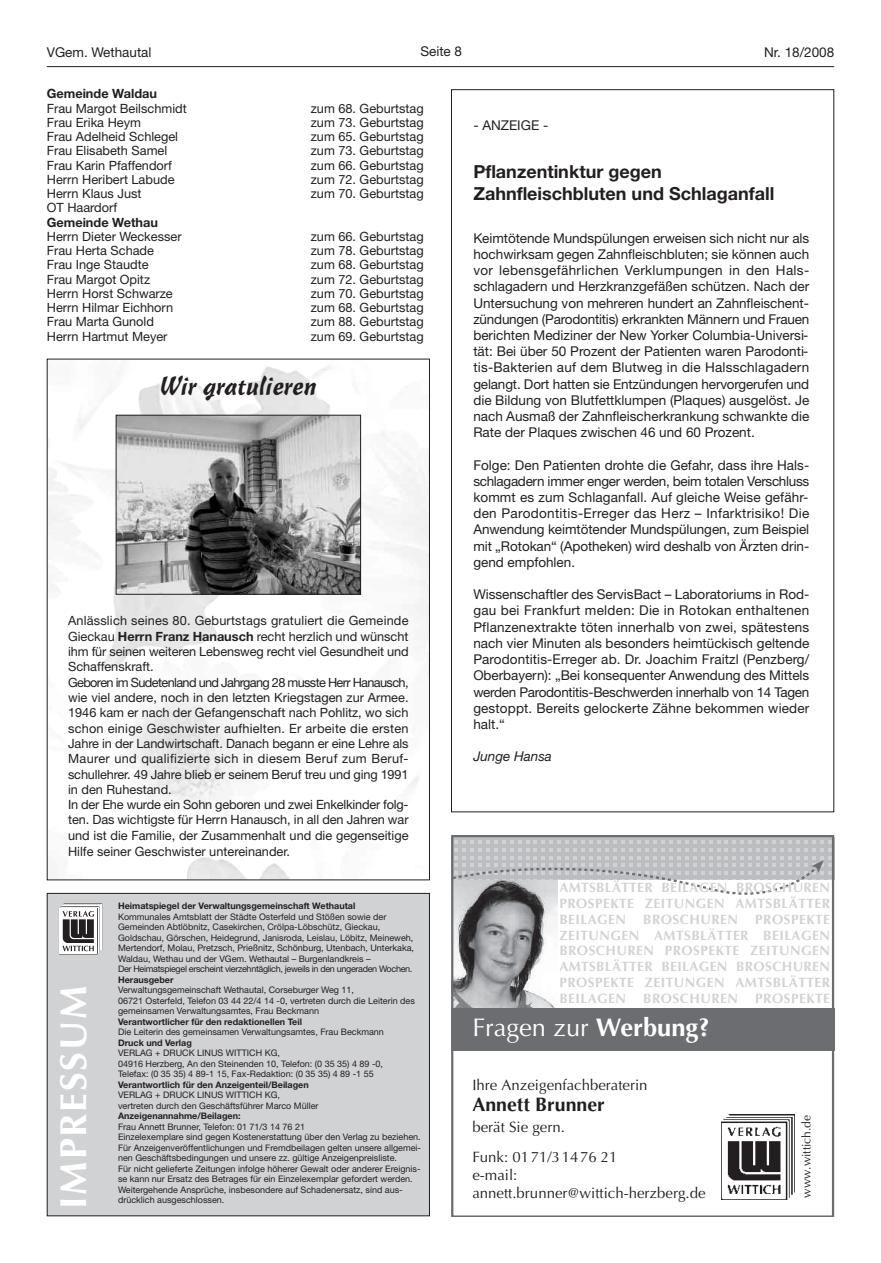
<style>
.page{position:relative;width:881px;height:1263px;background:#fff}
.page>*{position:absolute;margin:0;border:0;box-sizing:border-box;transform-origin:0 0}
.t1{font:700 37.5px "Optima";letter-spacing:.05em;color:#fff}
.t2{font:25.5px "Optima";color:#fff}
.t3{font:25.5px "Cascade Script";color:#231f20}
.t4{font:700 19.5px "Optima";color:#231f20}
.t5{font:700 18px/21.6px "Helvetica Neue LT";color:#231f20}
.t6{font:15px/30px "Optima";color:#231f20}
.t7{font:13.5px/16.2px "Helvetica Neue LT";color:#231f20;text-align:justify}
.t8{font:700 13.5px/15.8px "Optima";letter-spacing:.04em;color:#d1d2d4;text-align:justify}
.t9{font:italic 13.5px "Helvetica Neue LT";color:#231f20}
.t10{font:12.75px/15.3px "Helvetica Neue LT";color:#231f20}
.t11{font:700 12.75px "Helvetica Neue LT";color:#231f20}
.t12{font:12px "Optima";color:#231f20}
.t13{font:9px/10.5px "Helvetica Neue LT";color:#231f20}
.t14{font:700 9px "Helvetica Neue LT";color:#231f20}
.s1{font-weight:700}
</style>
<div class="page">
<img style="left:49px;top:365px;width:359px;height:513px">
<img style="left:118px;top:417px;width:240px;height:175px">
<div style="left:116px;top:415px;width:244px;height:179px;border:1px solid #231f20"></div>
<hr style="left:47px;top:66px;width:786px;height:1px;background:#231f20">
<div style="left:47px;top:893px;width:382px;height:323px;background:#d1d2d4"></div>
<div style="left:47px;top:893px;width:382px;height:323px;border:1px solid #231f20"></div>
<svg style="left:59px;top:903px;width:43px;height:52px;background:#a5a4a4"></svg>
<svg style="left:451px;top:835px;width:382px;height:381px"></svg>
<div style="left:451px;top:1008px;width:382px;height:43px;background:#6c6d70"></div>
<p class="t7" style="left:47px;top:45px;width:106px">VGem. Wethautal</p>
<p class="t7" style="left:420px;top:45px;width:43px">Seite 8</p>
<p class="t7" style="left:763px;top:45px;width:71px">Nr. 18/2008</p>
<p class="t11" style="left:47px;top:89px;width:112px">Gemeinde Waldau</p>
<p class="t10" style="left:47px;top:102px;width:141px">Frau Margot Beilschmidt</p>
<p class="t10" style="left:311px;top:102px;width:114px">zum 68. Geburtstag</p>
<p class="t10" style="left:47px;top:116px;width:96px">Frau Erika Heym</p>
<p class="t10" style="left:311px;top:116px;width:114px">zum 73. Geburtstag</p>
<p class="t10" style="left:47px;top:130px;width:133px">Frau Adelheid Schlegel</p>
<p class="t10" style="left:311px;top:130px;width:114px">zum 65. Geburtstag</p>
<p class="t10" style="left:47px;top:144px;width:122px">Frau Elisabeth Samel</p>
<p class="t10" style="left:311px;top:144px;width:114px">zum 73. Geburtstag</p>
<p class="t10" style="left:47px;top:159px;width:127px">Frau Karin Pfaffendorf</p>
<p class="t10" style="left:311px;top:159px;width:114px">zum 66. Geburtstag</p>
<p class="t10" style="left:47px;top:173px;width:129px">Herrn Heribert Labude</p>
<p class="t10" style="left:311px;top:173px;width:114px">zum 72. Geburtstag</p>
<p class="t10" style="left:47px;top:187px;width:96px">Herrn Klaus Just</p>
<p class="t10" style="left:311px;top:187px;width:114px">zum 70. Geburtstag</p>
<p class="t10" style="left:47px;top:201px;width:72px">OT Haardorf</p>
<p class="t11" style="left:47px;top:218px;width:113px">Gemeinde Wethau</p>
<p class="t10" style="left:47px;top:230px;width:136px">Herrn Dieter Weckesser</p>
<p class="t10" style="left:311px;top:230px;width:114px">zum 66. Geburtstag</p>
<p class="t10" style="left:47px;top:244px;width:109px">Frau Herta Schade</p>
<p class="t10" style="left:311px;top:244px;width:114px">zum 78. Geburtstag</p>
<p class="t10" style="left:47px;top:258px;width:103px">Frau Inge Staudte</p>
<p class="t10" style="left:311px;top:258px;width:114px">zum 68. Geburtstag</p>
<p class="t10" style="left:47px;top:273px;width:105px">Frau Margot Opitz</p>
<p class="t10" style="left:311px;top:273px;width:114px">zum 72. Geburtstag</p>
<p class="t10" style="left:47px;top:287px;width:127px">Herrn Horst Schwarze</p>
<p class="t10" style="left:311px;top:287px;width:114px">zum 70. Geburtstag</p>
<p class="t10" style="left:47px;top:301px;width:128px">Herrn Hilmar Eichhorn</p>
<p class="t10" style="left:311px;top:301px;width:114px">zum 68. Geburtstag</p>
<p class="t10" style="left:47px;top:315px;width:109px">Frau Marta Gunold</p>
<p class="t10" style="left:311px;top:315px;width:114px">zum 88. Geburtstag</p>
<p class="t10" style="left:47px;top:330px;width:122px">Herrn Hartmut Meyer</p>
<p class="t10" style="left:311px;top:330px;width:114px">zum 69. Geburtstag</p>
<h2 class="t3" style="left:160px;top:376px;width:158px">Wir gratulieren</h2>
<p class="t10" style="left:68px;top:614px;width:342px">Anlässlich seines 80. Geburtstags gratuliert die Gemeinde Gieckau <span class="s1">Herrn Franz Hanausch</span> recht herzlich und wünscht ihm für seinen weiteren Lebensweg recht viel Gesundheit und Schaffenskraft.<br>Geboren im Sudetenland und Jahrgang 28 musste Herr Hanausch, wie viel andere, noch in den letzten Kriegstagen zur Armee.<br>1946 kam er nach der Gefangenschaft nach Pohlitz, wo sich schon einige Geschwister aufhielten. Er arbeite die ersten Jahre in der Landwirtschaft. Danach begann er eine Lehre als Maurer und qualifizierte sich in diesem Beruf zum Beruf&shy;schullehrer. 49 Jahre blieb er seinem Beruf treu und ging 1991 in den Ruhestand.<br>In der Ehe wurde ein Sohn geboren und zwei Enkelkinder folg&shy;ten. Das wichtigste für Herrn Hanausch, in all den Jahren war und ist die Familie, der Zusammenhalt und die gegenseitige Hilfe seiner Geschwister untereinander.</p>
<h1 class="t1" style="left:58px;top:1209px;width:225px;rotate:-90deg">IMPRESSUM</h1>
<p class="t14" style="left:118px;top:903px;width:239px">Heimatspiegel der Verwaltungsgemeinschaft Wethautal</p>
<p class="t13" style="left:118px;top:912px;width:297px">Kommunales Amtsblatt der Städte Osterfeld und Stößen sowie der Gemeinden Abtlöbnitz, Casekirchen, Crölpa-Löbschütz, Gieckau, Goldschau, Görschen, Heidegrund, Janisroda, Leislau, Löbitz, Meineweh, Mertendorf, Molau, Pretzsch, Prießnitz, Schönburg, Utenbach, Unterkaka, Waldau, Wethau und der VGem. Wethautal – Burgenlandkreis –<br>Der Heimatspiegel erscheint vierzehntäglich, jeweils in den ungeraden Wochen.</p>
<p class="t14" style="left:118px;top:976px;width:57px">Herausgeber</p>
<p class="t13" style="left:118px;top:986px;width:298px">Verwaltungsgemeinschaft Wethautal, Corseburger Weg 11,<br>06721 Osterfeld, Telefon 03 44 22/4 14 -0, vertreten durch die Leiterin des gemeinsamen Verwaltungsamtes, Frau Beckmann</p>
<p class="t14" style="left:118px;top:1018px;width:185px">Verantwortlicher für den redaktionellen Teil</p>
<p class="t13" style="left:118px;top:1028px;width:267px">Die Leiterin des gemeinsamen Verwaltungsamtes, Frau Beckmann</p>
<p class="t14" style="left:118px;top:1039px;width:75px">Druck und Verlag</p>
<p class="t13" style="left:118px;top:1049px;width:266px">VERLAG + DRUCK LINUS WITTICH KG,<br>04916 Herzberg, An den Steinenden 10, Telefon: (0 35 35) 4 89 -0,<br>Telefax: (0 35 35) 4 89-1 15, Fax-Redaktion: (0 35 35) 4 89 -1 55</p>
<p class="t14" style="left:118px;top:1081px;width:192px">Verantwortlich für den Anzeigenteil/Beilagen</p>
<p class="t13" style="left:118px;top:1091px;width:202px">VERLAG + DRUCK LINUS WITTICH KG,<br>vertreten durch den Geschäftsführer Marco Müller</p>
<p class="t14" style="left:118px;top:1113px;width:124px">Anzeigenannahme/Beilagen:</p>
<p class="t13" style="left:118px;top:1122px;width:304px">Frau Annett Brunner, Telefon: 01 71/3 14 76 21<br>Einzelexemplare sind gegen Kostenerstattung über den Verlag zu beziehen.<br>Für Anzeigenveröffentlichungen und Fremdbeilagen gelten unsere allgemei&shy;nen Geschäftsbedingungen und unsere zz. gültige Anzeigenpreisliste.<br>Für nicht gelieferte Zeitungen infolge höherer Gewalt oder anderer Ereignis&shy;se kann nur Ersatz des Betrages für ein Einzelexemplar gefordert werden.<br>Weitergehende Ansprüche, insbesondere auf Schadenersatz, sind aus-</p>
<p class="t13" style="left:118px;top:1196px;width:108px">drücklich ausgeschlossen.</p>
<p class="t7" style="left:473px;top:118px;width:76px">- ANZEIGE -</p>
<h3 class="t5" style="left:473px;top:163px;width:302px">Pflanzentinktur gegen<br>Zahnfleischbluten und Schlaganfall</h3>
<p class="t7" style="left:473px;top:231px;width:337px">Keimtötende Mundspülungen erweisen sich nicht nur als hochwirksam gegen Zahnfleischbluten; sie können auch vor lebensgefährlichen Verklumpungen in den Hals&shy;schlagadern und Herzkranzgefäßen schützen. Nach der Untersuchung von mehreren hundert an Zahnfleischent&shy;zündungen (Parodontitis) erkrankten Männern und Frauen berichten Mediziner der New Yorker Columbia-Universi&shy;tät: Bei über 50 Prozent der Patienten waren Parodonti&shy;tis-Bakterien auf dem Blutweg in die Halsschlagadern gelangt. Dort hatten sie Entzündungen hervorgerufen und die Bildung von Blutfettklumpen (Plaques) ausgelöst. Je nach Ausmaß der Zahnfleischerkrankung schwankte die Rate der Plaques zwischen 46 und 60 Prozent.</p>
<p class="t7" style="left:473px;top:458px;width:337px">Folge: Den Patienten drohte die Gefahr, dass ihre Hals&shy;schlagadern immer enger werden, beim totalen Verschluss kommt es zum Schlaganfall. Auf gleiche Weise gefähr&shy;den Parodontitis-Erreger das Herz – Infarktrisiko! Die Anwendung keimtötender Mundspülungen, zum Beispiel mit „Rotokan“ (Apotheken) wird deshalb von Ärzten drin&shy;gend empfohlen.</p>
<p class="t7" style="left:473px;top:588px;width:337px">Wissenschaftler des ServisBact – Laboratoriums in Rod&shy;gau bei Frankfurt melden: Die in Rotokan enthaltenen Pflanzenextrakte töten innerhalb von zwei, spätestens nach vier Minuten als besonders heimtückisch geltende Parodontitis-Erreger ab. Dr. Joachim Fraitzl (Penzberg/ Oberbayern): „Bei konsequenter Anwendung des Mittels werden Parodontitis-Beschwerden innerhalb von 14 Tagen gestoppt. Bereits gelockerte Zähne bekommen wieder halt.“</p>
<p class="t9" style="left:473px;top:752px;width:80px">Junge Hansa</p>
<p class="t8" style="left:559px;top:881px;width:272px">AMTSBLÄTTER BEILAGEN BROSCHUREN PROSPEKTE ZEITUNGEN AMTSBLÄTTER BEILAGEN</p>
<p class="t8" style="left:559px;top:913px;width:272px;text-indent:196px">PROSPEKTE ZEITUNGEN AMTSBLÄTTER BEILAGEN BROSCHUREN PROSPEKTE ZEITUNGEN AMTSBLÄTTER BEILAGEN BROSCHUREN PROSPEKTE ZEITUNGEN AMTSBLÄTTER BEILAGEN</p>
<p class="t8" style="left:643px;top:913px;width:96px">BROSCHUREN</p>
<p class="t8" style="left:643px;top:991px;width:96px">BROSCHUREN</p>
<p class="t8" style="left:755px;top:991px;width:76px">PROSPEKTE</p>
<h2 class="t2" style="left:472px;top:1017px;width:239px">Fragen zur <span class="s1">Werbung?</span></h2>
<p class="t6" style="left:472px;top:1071px;width:177px">Ihre Anzeigenfachberaterin</p>
<h3 class="t4" style="left:472px;top:1096px;width:134px">Annett Brunner</h3>
<p class="t6" style="left:472px;top:1113px;width:147px">berät Sie gern.<br>Funk: 0171/31476 21</p>
<p class="t6" style="left:472px;top:1167px;width:234px;line-height:18px">e-mail: annett.brunner@wittich-herzberg.de</p>
<p class="t12" style="left:801px;top:1198px;width:84px;rotate:-90deg">www.wittich.de</p>
</div>
